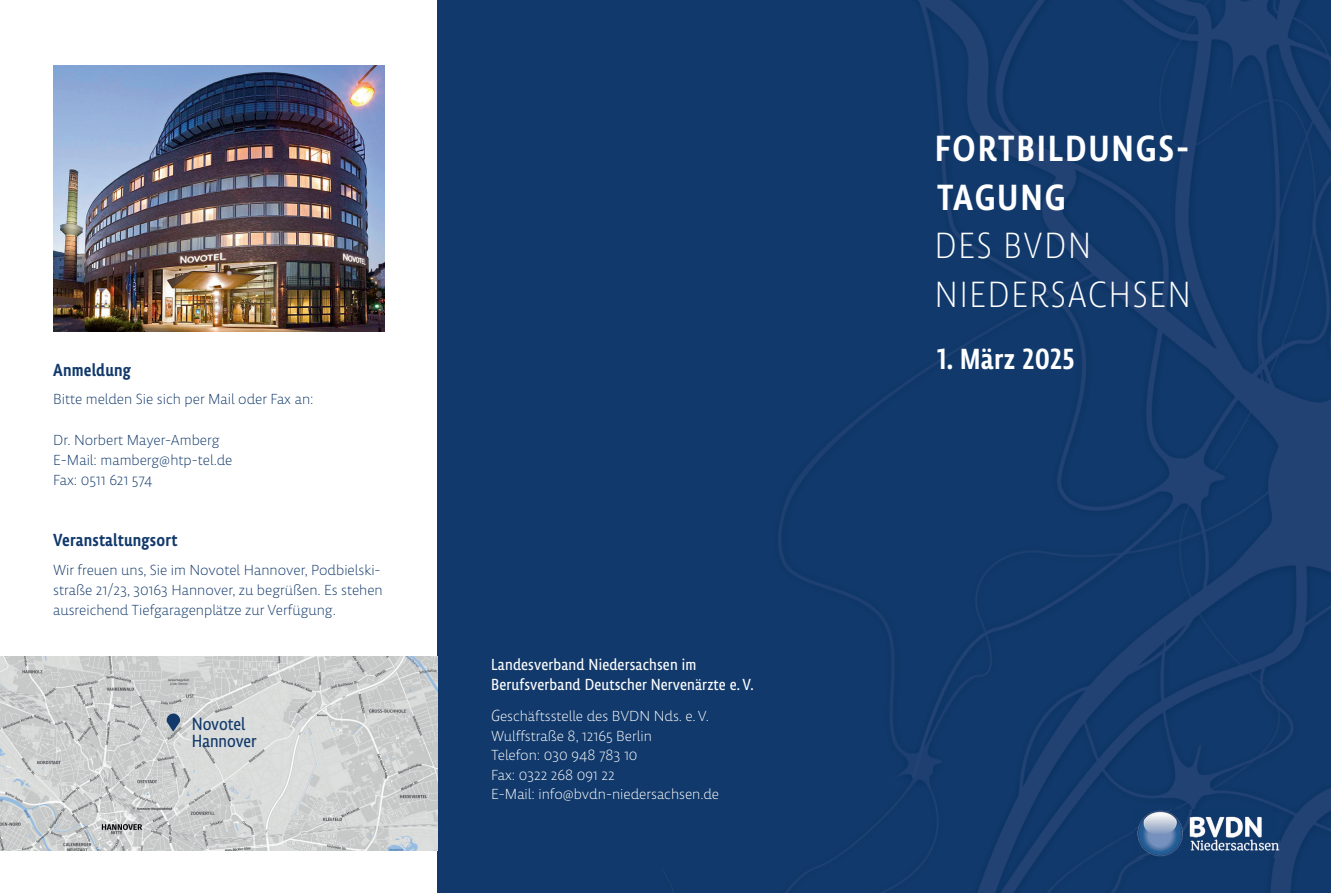
<style>
.page{position:relative;width:1331px;height:893px;background:#fff}
.page>*{position:absolute;margin:0;border:0;box-sizing:border-box;transform-origin:0 0}
.t1{font:300 37.5px/48.8px "Lemon Sans Next Cond";letter-spacing:.05em;color:#fff}
.t2{font:500 37.5px/48.8px "Lemon Sans Next Cond";letter-spacing:.05em;color:#fff}
.t3{font:500 30px "Lemon Sans Next Cond";letter-spacing:.01em;color:#fff}
.t4{font:18.15px/16.5px "Lemon Sans Next Cond";color:#11396b}
.t5{font:500 18px "Lemon Sans Next Cond";letter-spacing:.01em;color:#11396b}
.t6{font:16.5px/20.2px "Lemon Sans Next Cond";letter-spacing:.01em;color:#fff}
.t7{font:300 15px/20.2px "Lemon Sans Next";color:#11396b}
.t8{font:300 15px/19.5px "Lemon Sans Next";color:#fff}
.s1{font-family:"Lemon Sans Next Cond";font-style:italic;font-size:16.5px}
</style>
<div class="page">
<img style="left:438px;top:0;width:893px;height:893px">
<img style="left:1134px;top:809px;width:146px;height:48px">
<img style="left:0;top:657px;width:438px;height:193px">
<svg style="left:167px;top:713px;width:13px;height:19px"></svg>
<img style="left:53px;top:66px;width:332px;height:266px">
<p class="t5" style="left:53px;top:359px;width:79px">Anmeldung</p>
<p class="t7" style="left:53px;top:389px;width:262px">Bitte melden Sie sich per Mail oder Fax an:</p>
<p class="t7" style="left:53px;top:430px;width:181px">Dr. Norbert Mayer-Amberg<br>E-Mail: mamberg@htp-tel.de<br>Fax: 0511 621 574</p>
<p class="t5" style="left:53px;top:529px;width:126px">Veranstaltungsort</p>
<p class="t7" style="left:53px;top:560px;width:331px">Wir freuen uns, Sie im Novotel Hannover, Podbielski&shy;straße 21/23, 30163 Hannover, zu begrüßen. Es stehen ausreichend Tiefgaragenplätze zur Ver fügung.</p>
<p class="t4" style="left:192px;top:715px;width:66px">Novotel<br>Hannover</p>
<p class="t6" style="left:491px;top:654px;width:264px">Landesverband Niedersachsen im<br>Berufsverband Deutscher Nervenärzte e. V.</p>
<p class="t8" style="left:491px;top:706px;width:229px"><span class="s1">G</span>eschäftsstelle des BVDN Nds. e. V.<br>Wulffstraße 8, 12165 Berlin<br>Telefon: 030 948 783 10<br>Fax: 0322 268 091 22<br>E-Mail: info@bvdn-niedersachsen.de</p>
<h1 class="t2" style="left:935px;top:124px;width:256px">FORTBILDUNGS-<br>TAGUNG</h1>
<h1 class="t1" style="left:935px;top:222px;width:257px">DES BVDN<br>NIEDERSACHSEN</h1>
<h2 class="t3" style="left:937px;top:340px;width:139px">1. März 2025</h2>
</div>
